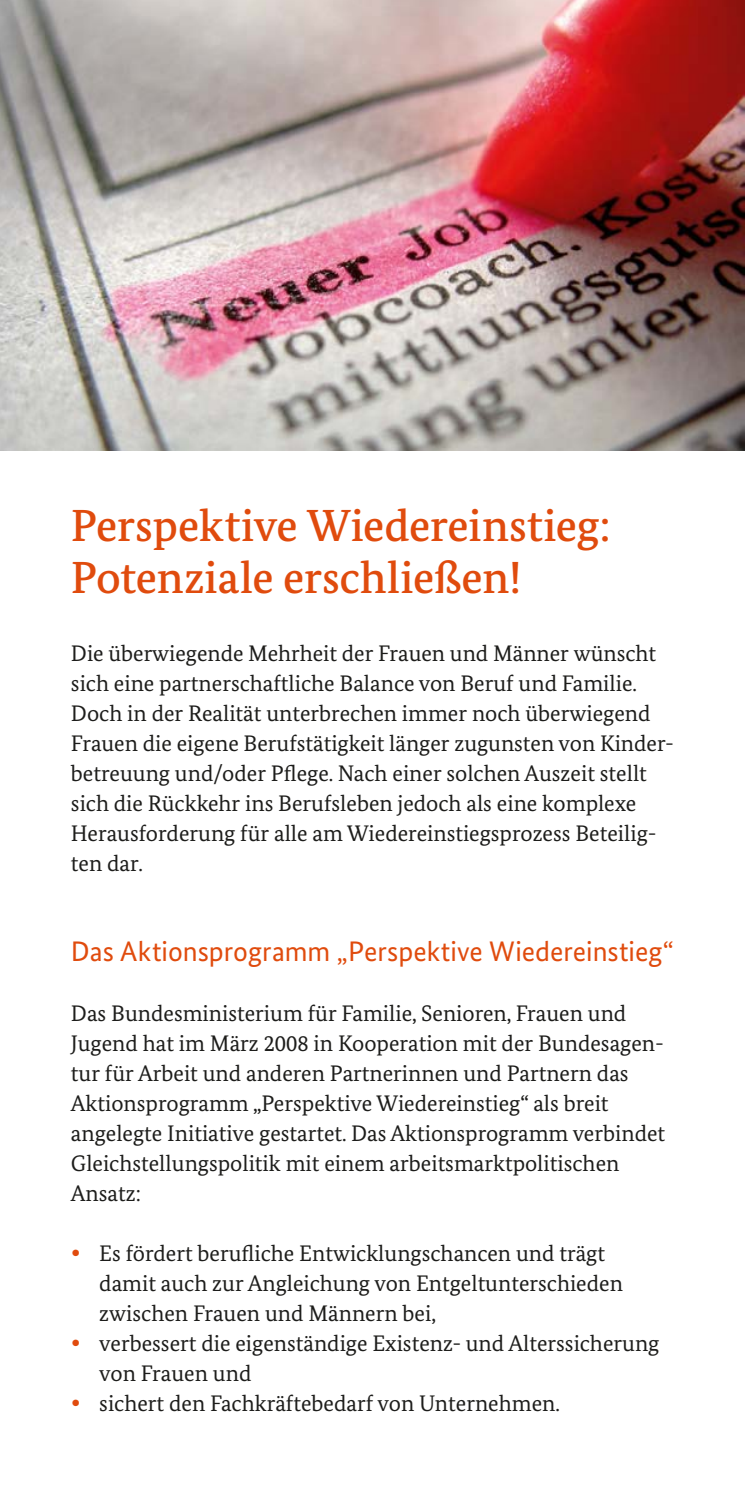
<style>
.page{position:relative;width:745px;height:1489px;background:#fff}
.page>*{position:absolute;margin:0;border:0;box-sizing:border-box;transform-origin:0 0}
.t1{font:500 45px/52.5px "Bundes Serif";letter-spacing:-.005em;color:#e04b0d}
.t2{font:28.25px "Bundes Sans";color:#e04b0d}
.t3{font:22.5px/30px "Bundes Serif";color:#1d1d1b}
.s1{color:#e04b0d}
</style>
<div class="page">
<img style="left:0;top:0;width:744px;height:451px">
<h1 class="t1" style="left:71px;top:498px;width:541px">Perspektive Wiedereinstieg:<br>Potenziale erschließen!</h1>
<p class="t3" style="left:71px;top:638px;width:604px">Die überwiegende Mehrheit der Frauen und Männer wünscht sich eine partnerschaftliche Balance von Beruf und Familie.<br>Doch in der Realität unterbrechen immer noch überwiegend Frauen die eigene Berufstätigkeit länger zugunsten von Kinder&shy;betreuung und/oder Pflege. Nach einer solchen Auszeit stellt sich die Rückkehr ins Berufsleben jedoch als eine komplexe Herausforderung für alle am Wiedereinstiegsprozess Beteilig&shy;ten dar.</p>
<h2 class="t2" style="left:71px;top:934px;width:604px">Das Aktionsprogramm „Perspektive Wiedereinstieg“</h2>
<p class="t3" style="left:71px;top:998px;width:595px">Das Bundesministerium für Familie, Senioren, Frauen und Jugend hat im März 2008 in Kooperation mit der Bundesagen&shy;tur für Arbeit und anderen Partnerinnen und Partnern das Aktionsprogramm „Perspektive Wiedereinstieg“ als breit angelegte Initiative gestartet. Das Aktionsprogramm verbindet Gleichstellungspolitik mit einem arbeitsmarktpolitischen Ansatz:</p>
<p class="t3" style="left:99px;top:1238px;width:525px;text-indent:-28px"><span class="s1">•</span> Es fördert berufliche Entwicklungschancen und trägt damit auch zur Angleichung von Entgeltunterschieden zwischen Frauen und Männern bei,</p>
<p class="t3" style="left:99px;top:1328px;width:561px;text-indent:-28px"><span class="s1">•</span> verbessert die eigenständige Existenz- und Alterssicherung von Frauen und</p>
<p class="t3" style="left:71px;top:1388px;width:490px"><span class="s1">•</span> sichert den Fachkräftebedarf von Unternehmen.</p>
</div>
